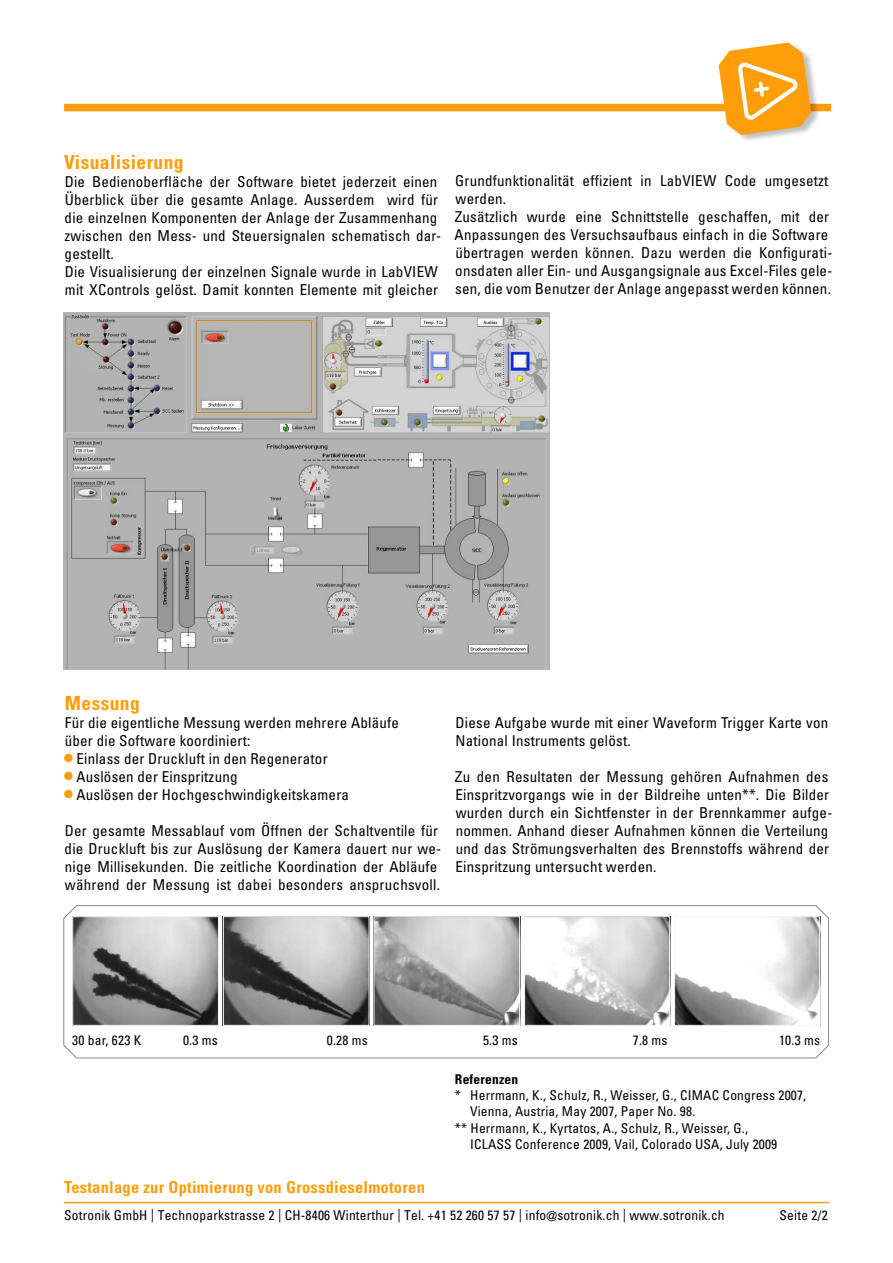
<style>
.page{position:relative;width:893px;height:1263px;background:#fff}
.page>*{position:absolute;margin:0;border:0;box-sizing:border-box;transform-origin:0 0}
.t1{font:700 condensed 19.5px "Univers";letter-spacing:.02em;color:#ff9e0a}
.t2{font:700 condensed 16.5px "Univers";letter-spacing:.015em;color:#ff9e0a}
.t3{font:condensed 15px/18px "Univers";letter-spacing:.015em;color:#000}
.t4{font:condensed 13.5px "Univers";letter-spacing:.015em;color:#000}
.t5{font:700 condensed 13.5px "Univers";letter-spacing:.015em;color:#000}
</style>
<div class="page">
<div style="left:64px;top:104px;width:767px;height:7px;background:#ff9e0a"></div>
<hr style="left:64px;top:1202px;width:765px;height:1px;background:#ff9e0a">
<div style="left:720px;top:42px;width:101px;height:101px;background:#000;opacity:.25"></div>
<svg style="left:719px;top:43px;width:92px;height:92px"></svg>
<svg style="left:63px;top:905px;width:766px;height:154px"></svg>
<img style="left:74px;top:918px;width:143px;height:106px">
<div style="left:72px;top:916px;width:147px;height:110px;border:1px solid #fff"></div>
<img style="left:225px;top:918px;width:142px;height:106px">
<div style="left:223px;top:916px;width:146px;height:110px;border:1px solid #fff"></div>
<img style="left:376px;top:918px;width:142px;height:106px">
<div style="left:374px;top:916px;width:146px;height:110px;border:1px solid #fff"></div>
<img style="left:526px;top:918px;width:142px;height:106px">
<div style="left:524px;top:916px;width:146px;height:110px;border:1px solid #fff"></div>
<img style="left:676px;top:918px;width:142px;height:106px">
<div style="left:674px;top:916px;width:146px;height:110px;border:1px solid #fff"></div>
<img style="left:64px;top:313px;width:486px;height:357px">
<div style="left:64px;top:754px;width:9px;height:8px;background:#ff9e0a;border-radius:50%"></div>
<div style="left:64px;top:772px;width:9px;height:8px;background:#ff9e0a;border-radius:50%"></div>
<div style="left:64px;top:790px;width:9px;height:8px;background:#ff9e0a;border-radius:50%"></div>
<h1 class="t1" style="left:64px;top:150px;width:121px">Visualisierung</h1>
<p class="t3" style="left:65px;top:172px;width:378px">Die Bedienoberfläche der Software bietet jederzeit einen Überblick über die gesamte Anlage. Ausserdem wird für die einzelnen Komponenten der Anlage der Zusammenhang zwischen den Mess- und Steuersignalen schematisch dar&shy;gestellt.<br>Die Visualisierung der einzelnen Signale wurde in LabVIEW mit XControls gelöst. Damit konnten Elemente mit gleicher</p>
<p class="t3" style="left:455px;top:172px;width:379px">Grundfunktionalität effizient in LabVIEW Code umgesetzt werden.<br>Zusätzlich wurde eine Schnittstelle geschaffen, mit der Anpassungen des Versuchsaufbaus einfach in die Software übertragen werden können. Dazu werden die Konfigurati&shy;onsdaten aller Ein- und Ausgangsignale aus Excel-Files gele&shy;sen, die vom Benutzer der Anlage angepasst werden können.</p>
<h1 class="t1" style="left:65px;top:691px;width:76px">Messung</h1>
<p class="t3" style="left:65px;top:713px;width:336px">Für die eigentliche Messung werden mehrere Abläufe</p>
<p class="t3" style="left:65px;top:731px;width:187px">über die Software koordiniert:</p>
<p class="t3" style="left:76px;top:749px;width:253px">Einlass der Druckluft in den Regenerator</p>
<p class="t3" style="left:76px;top:767px;width:163px">Auslösen der Einspritzung</p>
<p class="t3" style="left:76px;top:785px;width:274px">Auslösen der Hochgeschwindigkeitskamera</p>
<p class="t3" style="left:65px;top:821px;width:378px">Der gesamte Messablauf vom Öffnen der Schaltventile für die Druckluft bis zur Auslösung der Kamera dauert nur we&shy;nige Millisekunden. Die zeitliche Koordination der Abläufe während der Messung ist dabei besonders anspruchsvoll.</p>
<p class="t3" style="left:455px;top:714px;width:374px">Diese Aufgabe wurde mit einer Waveform Trigger Karte von<br>National Instruments gelöst.</p>
<p class="t3" style="left:455px;top:768px;width:379px">Zu den Resultaten der Messung gehören Aufnahmen des Einspritzvorgangs wie in der Bildreihe unten**. Die Bilder wurden durch ein Sichtfenster in der Brennkammer aufge&shy;nommen. Anhand dieser Aufnahmen können die Verteilung und das Strömungsverhalten des Brennstoffs während der Einspritzung untersucht werden.</p>
<p class="t4" style="left:72px;top:1032px;width:70px">30 bar, 623 K</p>
<p class="t4" style="left:183px;top:1032px;width:36px">0.3 ms</p>
<p class="t4" style="left:327px;top:1032px;width:42px">0.28 ms</p>
<p class="t4" style="left:483px;top:1032px;width:36px">5.3 ms</p>
<p class="t4" style="left:633px;top:1032px;width:36px">7.8 ms</p>
<p class="t4" style="left:779px;top:1032px;width:42px">10.3 ms</p>
<p class="t5" style="left:455px;top:1071px;width:65px">Referenzen</p>
<p class="t4" style="left:455px;top:1087px;width:353px">* Herrmann, K., Schulz, R., Weisser, G., CIMAC Congress 2007,</p>
<p class="t4" style="left:470px;top:1103px;width:227px">Vienna, Austria, May 2007, Paper No. 98.</p>
<p class="t4" style="left:455px;top:1119px;width:295px">** Herrmann, K., Kyrtatos, A., Schulz, R., Weisser, G.,</p>
<p class="t4" style="left:470px;top:1135px;width:308px">ICLASS Conference 2009, Vail, Colorado USA, July 2009</p>
<p class="t2" style="left:64px;top:1177px;width:362px">Testanlage zur Optimierung von Grossdieselmotoren</p>
<p class="t4" style="left:64px;top:1207px;width:662px">Sotronik GmbH | Technoparkstrasse 2 | CH-8406 Winterthur | Tel. +41 52 260 57 57 | info@sotronik.ch | www.sotronik.ch</p>
<p class="t4" style="left:780px;top:1207px;width:50px">Seite 2/2</p>
</div>
